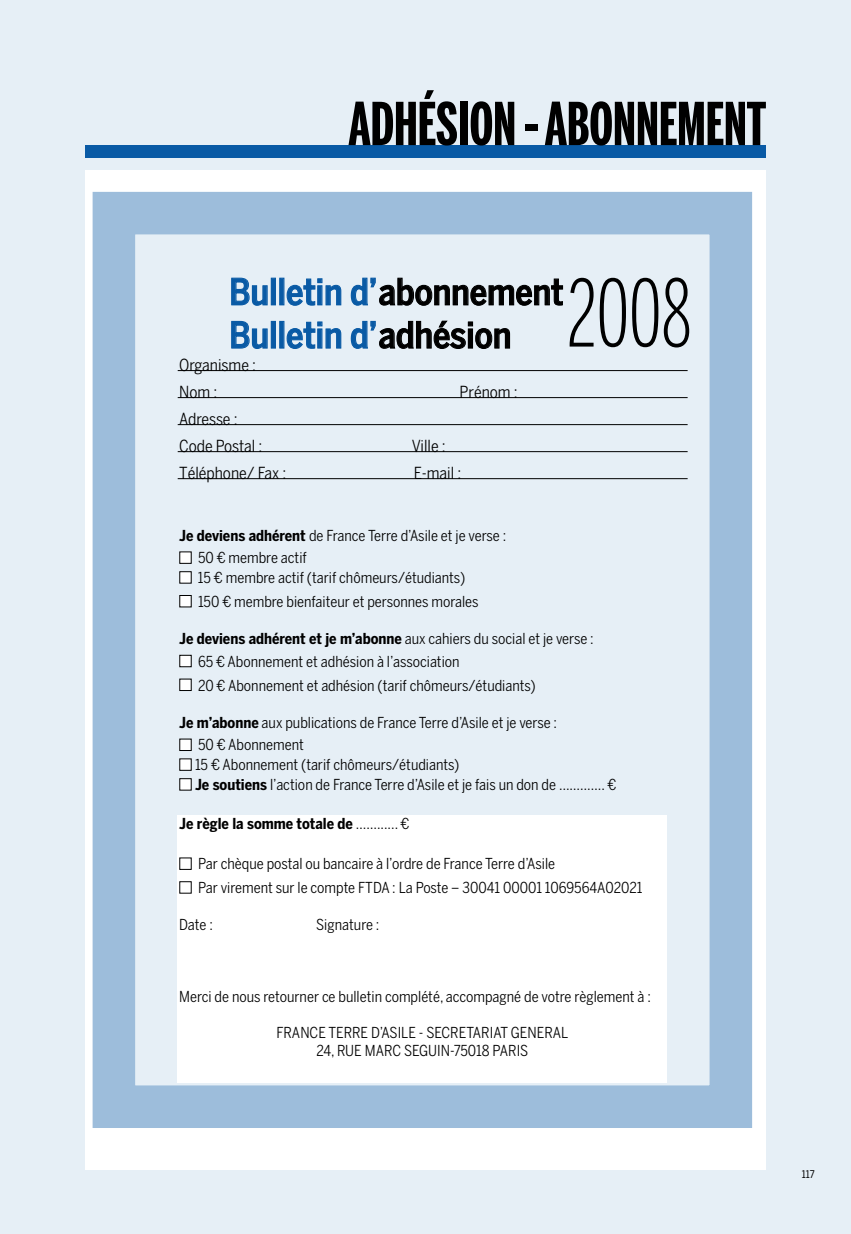
<style>
.page{position:relative;width:851px;height:1234px;background:#fff}
.page>*{position:absolute;margin:0;border:0;box-sizing:border-box;transform-origin:0 0}
.t1{font:300 91.95px "Benton Sans Extra Comp";color:#000}
.t2{font:700 58.5px "Benton Sans Extra Comp";color:#000}
.t3{font:500 36px/43.2px "Benton Sans Cond";letter-spacing:-.005em;color:#095aa5}
.t4{font:16.5px/27px "Benton Sans Cond";color:#000}
.t5{font:15px/18px "Benton Sans Cond";color:#000;text-align:center}
.t6{font:700 15px "Benton Sans Cond";color:#000}
.t7{font:10.5px "Benton Sans Cond";color:#000}
.s1{color:#000}
.s2{font-weight:700}
.s3{color:#fff}
.s4{font-weight:400}
</style>
<div class="page">
<div style="left:0;top:0;width:850px;height:1233px;background:#e6eff6"></div>
<div style="left:85px;top:170px;width:680px;height:999px;background:#fff"></div>
<div style="left:85px;top:145px;width:680px;height:12px;background:#095aa5"></div>
<div style="left:114px;top:213px;width:616px;height:893px;background:#e6eff6"></div>
<div style="left:93px;top:192px;width:659px;height:935px;border:43px solid #9dbddb"></div>
<div style="left:178px;top:815px;width:489px;height:267px;background:#fff"></div>
<hr style="left:178px;top:370px;width:509px;height:1px;background:#000">
<hr style="left:178px;top:397px;width:509px;height:1px;background:#000">
<hr style="left:178px;top:424px;width:509px;height:1px;background:#000">
<hr style="left:178px;top:451px;width:509px;height:1px;background:#000">
<hr style="left:178px;top:478px;width:509px;height:1px;background:#000">
<h2 class="t2" style="left:348px;top:91px;width:419px">ADHÉSION - ABONNEMENT</h2>
<h3 class="t3" style="left:229px;top:271px;width:335px">Bulletin d’<span class="s1">abonnement<br></span>Bulletin d’<span class="s1">adhésion</span></h3>
<h1 class="t1" style="left:566px;top:261px;width:126px">2008</h1>
<p class="t4" style="left:179px;top:351px;width:78px">Organisme :<br>Nom :</p>
<p class="t4" style="left:179px;top:405px;width:85px">Adresse :<br>Code Postal :</p>
<p class="t4" style="left:459px;top:378px;width:60px">Prénom :</p>
<p class="t4" style="left:412px;top:432px;width:36px">Ville :</p>
<p class="t4" style="left:179px;top:459px;width:109px">Téléphone/ Fax :</p>
<p class="t4" style="left:414px;top:459px;width:49px">E-mail :</p>
<p class="t5" style="left:179px;top:526px;width:328px"><span class="s2">Je deviens adhérent</span> de France Terre d’Asile et je verse :</p>
<p class="t5" style="left:179px;top:549px;width:129px"><span class="s3">■</span> 50 € membre actif</p>
<p class="t5" style="left:179px;top:569px;width:287px"><span class="s3">■</span> 15 € membre actif (tarif chômeurs/étudiants)</p>
<p class="t5" style="left:179px;top:592px;width:301px"><span class="s3">■</span> 150 € membre bienfaiteur et personnes morales</p>
<p class="t6" style="left:179px;top:630px;width:416px">Je deviens adhérent et je m’abonne <span class="s4">aux cahiers du social et je verse :</span></p>
<p class="t5" style="left:179px;top:652px;width:282px"><span class="s3">■</span> 65 € Abonnement et adhésion à l’association</p>
<p class="t5" style="left:179px;top:676px;width:358px"><span class="s3">■</span> 20 € Abonnement et adhésion (tarif chômeurs/étudiants)</p>
<p class="t5" style="left:179px;top:713px;width:379px"><span class="s2">Je m’abonne</span> aux publications de France Terre d’Asile et je verse :</p>
<p class="t5" style="left:179px;top:736px;width:126px"><span class="s3">■</span> 50 € Abonnement</p>
<p class="t5" style="left:179px;top:755px;width:282px"><span class="s3">■</span> 15 € Abonnement (tarif chômeurs/étudiants)</p>
<p class="t5" style="left:179px;top:775px;width:438px"><span class="s3">■</span> <span class="s2">Je soutiens</span> l’action de France Terre d’Asile et je fais un don de …………. €</p>
<p class="t6" style="left:179px;top:814px;width:232px">Je règle la somme totale de <span class="s4">……...... €</span></p>
<p class="t5" style="left:179px;top:855px;width:377px"><span class="s3">■</span> Par chèque postal ou bancaire à l’ordre de France Terre d’Asile</p>
<p class="t5" style="left:179px;top:878px;width:464px"><span class="s3">■</span> Par virement sur le compte FTDA : La Poste – 30041 00001 1069564A02021</p>
<p class="t5" style="left:179px;top:915px;width:35px">Date :</p>
<p class="t5" style="left:316px;top:915px;width:65px">Signature :</p>
<p class="t5" style="left:179px;top:987px;width:473px">Merci de nous retourner ce bulletin complété, accompagné de votre règlement à :</p>
<p class="t5" style="left:276px;top:1023px;width:293px">FRANCE TERRE D’ASILE - SECRETARIAT GENERAL<br>24, RUE MARC SEGUIN-75018 PARIS</p>
<p class="t7" style="left:801px;top:1168px;width:14px">117</p>
</div>
